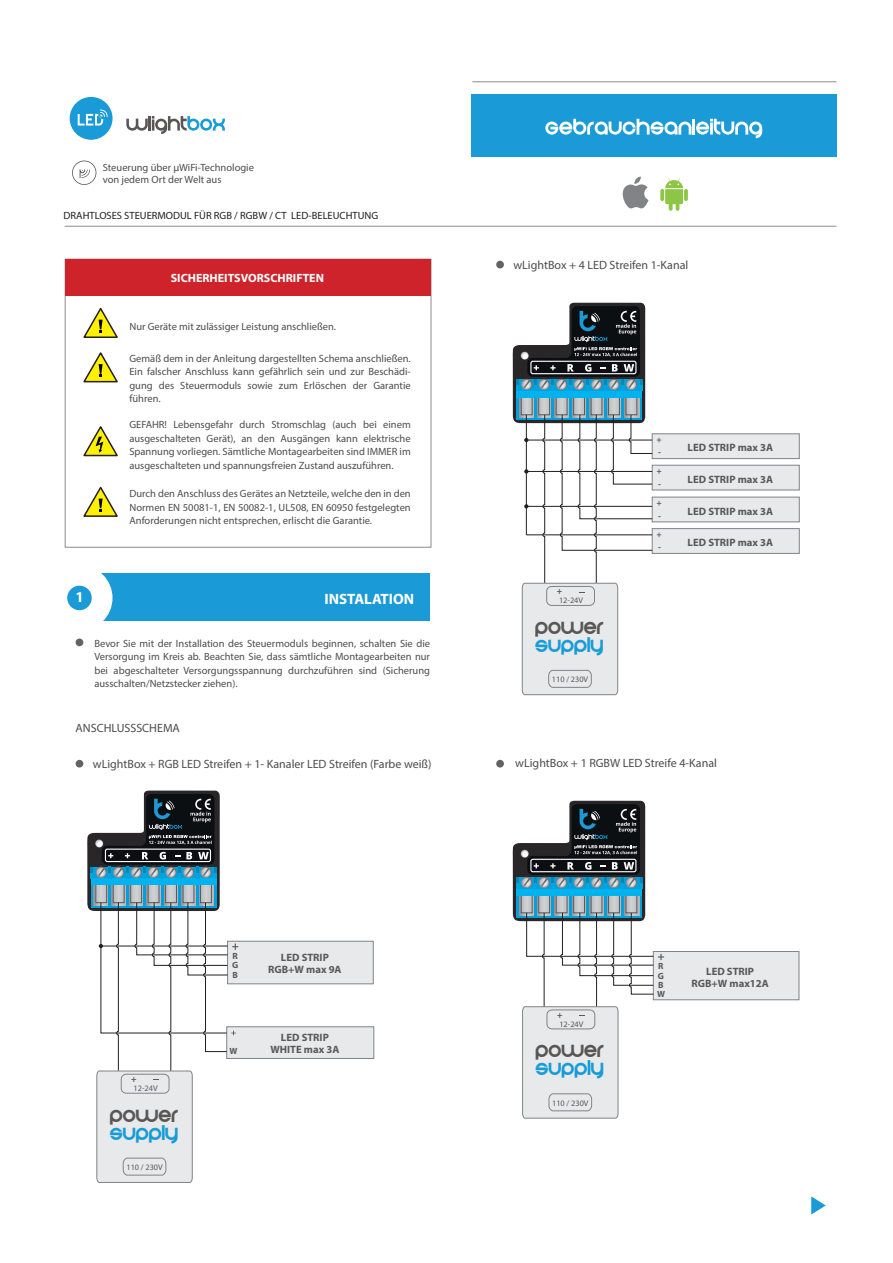
<style>
.page{position:relative;width:893px;height:1263px;background:#fff}
.page>*{position:absolute;margin:0;border:0;box-sizing:border-box;transform-origin:0 0}
.t1{font:17.85px "And Then It Ends";letter-spacing:-.005em;color:#189cd8}
.t2{font:17.85px "And Then It Ends";letter-spacing:-.005em;color:#595756}
.t3{font:700 15px "Myriad Pro";color:#fff}
.t4{font:12px "Myriad Pro";color:#4b4c4d}
.t5{font:700 12px "Myriad Pro";color:#fff}
.t6{font:700 10.65px/12px "Myriad Pro";color:#58595b;text-align:center}
.t7{font:10.5px/13.5px "Myriad Pro";color:#4b4c4d;text-align:justify}
.t8{font:10.5px "Myriad Pro";color:#231f20}
.t9{font:700 9.15px "Myriad Pro";color:#58595b}
.t10{font:700 9px/9.3px "Myriad Pro";color:#58595b}
.t11{font:8.25px "Myriad Pro";color:#58595b}
</style>
<div class="page">
<div style="left:65px;top:259px;width:366px;height:37px;background:#ce232a"></div>
<svg style="left:83px;top:352px;width:35px;height:31px"></svg>
<svg style="left:83px;top:307px;width:35px;height:31px"></svg>
<svg style="left:83px;top:486px;width:35px;height:31px"></svg>
<div style="left:77px;top:573px;width:353px;height:48px;background:#1a9bd7"></div>
<div style="left:46px;top:565px;width:67px;height:66px;background:#fff;border-radius:50%"></div>
<div style="left:67px;top:586px;width:25px;height:24px;background:#1a9bd7;border-radius:50%"></div>
<div style="left:76px;top:638px;width:7px;height:8px;background:#636366;border-radius:50%"></div>
<div style="left:76px;top:760px;width:7px;height:7px;background:#636366;border-radius:50%"></div>
<div style="left:496px;top:760px;width:8px;height:7px;background:#636366;border-radius:50%"></div>
<div style="left:496px;top:261px;width:8px;height:7px;background:#636366;border-radius:50%"></div>
<svg style="left:83px;top:426px;width:35px;height:31px"></svg>
<svg style="left:811px;top:1196px;width:15px;height:18px"></svg>
<hr style="left:472px;top:82px;width:364px;height:1px;background:#8a8c8f">
<hr style="left:65px;top:226px;width:771px;height:1px;background:#8a8c8f">
<svg style="left:665px;top:178px;width:18px;height:33px"></svg>
<svg style="left:660px;top:189px;width:4px;height:12px"></svg>
<svg style="left:684px;top:189px;width:4px;height:12px"></svg>
<svg style="left:622px;top:177px;width:26px;height:31px"></svg>
<svg style="left:72px;top:161px;width:24px;height:24px"></svg>
<svg style="left:126px;top:116px;width:99px;height:18px"></svg>
<div style="left:70px;top:97px;width:43px;height:43px;background:#1a9bd7;border-radius:50%"></div>
<svg style="left:78px;top:109px;width:30px;height:17px"></svg>
<div style="left:471px;top:94px;width:366px;height:63px;background:#1a9bd7"></div>
<svg style="left:545px;top:119px;width:217px;height:19px"></svg>
<div style="left:653px;top:951px;width:146px;height:49px;background:#e8e9ea;border:1px solid #818386"></div>
<svg style="left:513px;top:801px;width:151px;height:318px"></svg>
<div style="left:226px;top:1026px;width:148px;height:33px;background:#e8e9ea;border:1px solid #818386"></div>
<div style="left:227px;top:941px;width:147px;height:43px;background:#e8e9ea;border:1px solid #818386"></div>
<svg style="left:87px;top:790px;width:151px;height:393px"></svg>
<div style="left:652px;top:433px;width:148px;height:26px;background:#e8e9ea;border:1px solid #818386"></div>
<div style="left:652px;top:465px;width:148px;height:25px;background:#e8e9ea;border:1px solid #818386"></div>
<div style="left:652px;top:497px;width:148px;height:25px;background:#e8e9ea;border:1px solid #818386"></div>
<div style="left:652px;top:528px;width:148px;height:26px;background:#e8e9ea;border:1px solid #818386"></div>
<svg style="left:513px;top:303px;width:148px;height:392px"></svg>
<hr style="left:526px;top:415px;width:1px;height:120px;background:#231f20">
<hr style="left:526px;top:440px;width:126px;height:1px;background:#231f20">
<hr style="left:526px;top:471px;width:126px;height:1px;background:#231f20">
<hr style="left:526px;top:506px;width:126px;height:1px;background:#231f20">
<hr style="left:526px;top:534px;width:126px;height:1px;background:#231f20">
<p class="t7" style="left:103px;top:161px;width:153px;line-height:12px">Steuerung über μWiFi-Technologie von jedem Ort der Welt aus</p>
<p class="t8" style="left:64px;top:209px;width:316px">DRAHTLOSES STEUERMODUL FÜR RGB / RGBW / CT LED-BELEUCHTUNG</p>
<p class="t5" style="left:171px;top:270px;width:155px">SICHERHEITSVORSCHRIFTEN</p>
<p class="t7" style="left:129px;top:320px;width:208px">Nur Geräte mit zulässiger Leistung anschließen.</p>
<p class="t7" style="left:129px;top:351px;width:283px">Gemäß dem in der Anleitung dargestellten Schema anschließen.<br>Ein falscher Anschluss kann gefährlich sein und zur Beschädi&shy;gung des Steuermoduls sowie zum Erlöschen der Garantie führen.</p>
<p class="t7" style="left:129px;top:418px;width:283px">GEFAHR! Lebensgefahr durch Stromschlag (auch bei einem ausgeschalteten Gerät), an den Ausgängen kann elektrische Spannung vorliegen. Sämtliche Montagearbeiten sind IMMER im ausgeschalteten und spannungsfreien Zustand auszuführen.</p>
<p class="t7" style="left:129px;top:487px;width:283px">Durch den Anschluss des Gerätes an Netzteile, welche den in den Normen EN 50081-1, EN 50082-1, UL508, EN 60950 festgelegten Anforderungen nicht entsprechen, erlischt die Garantie.</p>
<h2 class="t3" style="left:75px;top:587px;width:10px">1</h2>
<h2 class="t3" style="left:325px;top:589px;width:91px">INSTALATION</h2>
<p class="t7" style="left:94px;top:636px;width:337px">Bevor Sie mit der Installation des Steuermoduls beginnen, schalten Sie die Versorgung im Kreis ab. Beachten Sie, dass sämtliche Montagearbeiten nur bei abgeschalteter Versorgungsspannung durchzuführen sind (Sicherung ausschalten/Netzstecker ziehen).</p>
<p class="t4" style="left:76px;top:720px;width:106px">ANSCHLUSSSCHEMA</p>
<p class="t4" style="left:513px;top:258px;width:176px">wLightBox + 4 LED Streifen 1-Kanal</p>
<p class="t9" style="left:557px;top:585px;width:7px">+</p>
<h1 class="t2" style="left:536px;top:619px;width:70px">power</h1>
<h1 class="t1" style="left:536px;top:637px;width:70px">supply</h1>
<p class="t11" style="left:559px;top:595px;width:26px">12-24V</p>
<p class="t11" style="left:552px;top:674px;width:38px">110 / 230V</p>
<p class="t10" style="left:658px;top:447px;width:4px">-</p>
<p class="t10" style="left:658px;top:479px;width:4px">-</p>
<p class="t10" style="left:658px;top:511px;width:4px">-</p>
<p class="t10" style="left:658px;top:542px;width:4px">-</p>
<p class="t6" style="left:688px;top:441px;width:87px">LED STRIP max 3A</p>
<p class="t6" style="left:688px;top:473px;width:87px">LED STRIP max 3A</p>
<p class="t6" style="left:688px;top:504px;width:87px">LED STRIP max 3A</p>
<p class="t6" style="left:688px;top:536px;width:87px">LED STRIP max 3A</p>
<p class="t4" style="left:93px;top:756px;width:340px">wLightBox + RGB LED Streifen + 1- Kanaler LED Streifen (Farbe weiß)</p>
<p class="t4" style="left:515px;top:756px;width:203px">wLightBox + 1 RGBW LED Streife 4-Kanal</p>
<p class="t9" style="left:131px;top:1073px;width:7px">+</p>
<h1 class="t2" style="left:110px;top:1107px;width:70px">power</h1>
<h1 class="t1" style="left:110px;top:1125px;width:70px">supply</h1>
<p class="t11" style="left:134px;top:1083px;width:26px">12-24V</p>
<p class="t11" style="left:126px;top:1162px;width:38px">110 / 230V</p>
<p class="t10" style="left:232px;top:951px;width:8px;text-align:justify">R G B</p>
<p class="t10" style="left:230px;top:1046px;width:9px">W</p>
<p class="t6" style="left:268px;top:951px;width:75px">LED STRIP<br>RGB+W max 9A</p>
<p class="t6" style="left:270px;top:1031px;width:71px">LED STRIP<br>WHITE max 3A</p>
<p class="t9" style="left:557px;top:1009px;width:7px">+</p>
<h1 class="t2" style="left:536px;top:1042px;width:70px">power</h1>
<h1 class="t1" style="left:536px;top:1060px;width:70px">supply</h1>
<p class="t11" style="left:559px;top:1019px;width:26px">12-24V</p>
<p class="t11" style="left:552px;top:1098px;width:38px">110 / 230V</p>
<p class="t10" style="left:657px;top:961px;width:9px">R<br>G<br>B<br>W</p>
<p class="t6" style="left:692px;top:965px;width:79px">LED STRIP<br>RGB+W max12A</p>
</div>
